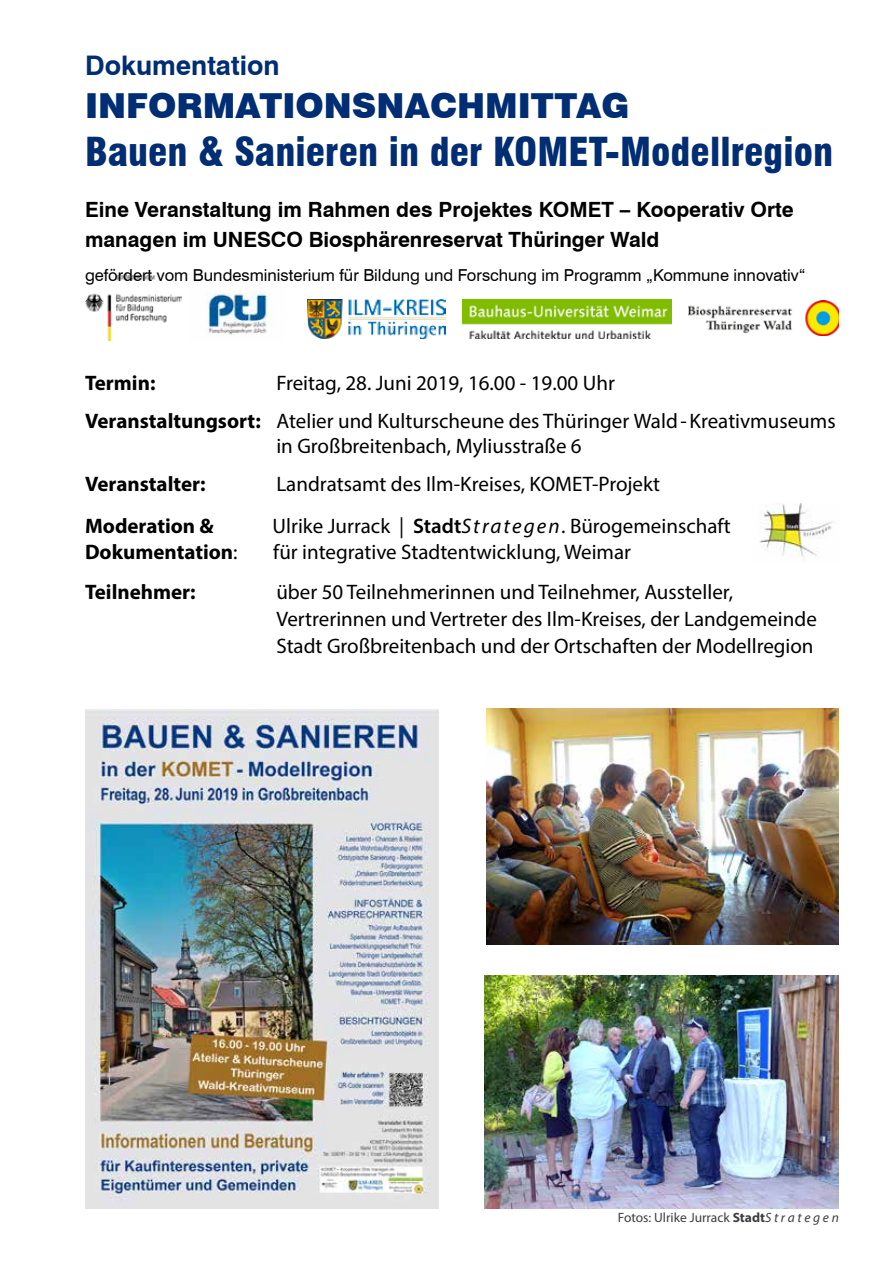
<style>
.page{position:relative;width:893px;height:1263px;background:#fff}
.page>*{position:absolute;margin:0;border:0;box-sizing:border-box;transform-origin:0 0}
.t1{font:900 condensed 39px "Swiss 721 BT";color:#002d73}
.t2{font:900 34.5px "Swiss 721 BT";color:#002d73}
.t3{font:700 27px "Swiss 721 BT";color:#002d73}
.t4{font:21px/27px "Myriad Pro";color:#000}
.t5{font:700 21px/30px "Swiss 721 BT";color:#000}
.t6{font:700 21px "Myriad Pro";color:#000}
.t7{font:16.5px "Swiss 721 BT";color:#000}
.t8{font:13.5px "Myriad Pro";color:#3e3d40}
.s1{font-weight:700}
.s2{font-weight:600}
.s3{font-style:italic}
.s4{font-weight:400}
</style>
<div class="page">
<img style="left:85px;top:274px;width:97px;height:67px">
<img style="left:206px;top:291px;width:69px;height:44px">
<img style="left:308px;top:300px;width:137px;height:39px">
<img style="left:688px;top:300px;width:151px;height:36px">
<img style="left:463px;top:300px;width:209px;height:39px">
<img style="left:759px;top:504px;width:74px;height:54px">
<img style="left:485px;top:976px;width:354px;height:233px">
<img style="left:85px;top:709px;width:354px;height:500px">
<img style="left:487px;top:709px;width:352px;height:236px">
<p class="t3" style="left:85px;top:49px;width:196px">Dokumentation</p>
<h2 class="t2" style="left:85px;top:85px;width:546px">INFORMATIONSNACHMITTAG</h2>
<h1 class="t1" style="left:85px;top:128px;width:750px">Bauen &amp; Sanieren in der KOMET-Modellregion</h1>
<p class="t5" style="left:85px;top:194px;width:710px">Eine Veranstaltung im Rahmen des Projektes KOMET – Kooperativ Orte managen im UNESCO Biosphärenreservat Thüringer Wald</p>
<p class="t7" style="left:85px;top:265px;width:722px">gefördert vom Bundesministerium für Bildung und Forschung im Programm „Kommune innovativ“</p>
<p class="t4" style="left:85px;top:364px;width:752px;line-height:38px;text-indent:191px">Freitag, 28. Juni 2019, 16.00 - 19.00 Uhr<br><span class="s1">Veranstaltungsort:</span> Atelier und Kulturscheune des Thüringer Wald-Kreativmuseums</p>
<p class="t4" style="left:276px;top:432px;width:307px">in Großbreitenbach, Myliusstraße 6</p>
<p class="t6" style="left:85px;top:470px;width:122px">Veranstalter:</p>
<p class="t4" style="left:276px;top:470px;width:385px">Landratsamt des Ilm-Kreises, KOMET-Projekt</p>
<p class="t6" style="left:85px;top:513px;width:130px">Moderation &amp;</p>
<p class="t4" style="left:272px;top:512px;width:460px">Ulrike Jurrack | <span class="s2">Stadt</span><span class="s3">Strategen.</span> Bürogemeinschaft</p>
<p class="t6" style="left:85px;top:538px;width:154px">Dokumentation<span class="s4">:</span></p>
<p class="t4" style="left:273px;top:538px;width:359px">für integrative Stadtentwicklung, Weimar</p>
<p class="t6" style="left:85px;top:578px;width:112px">Teilnehmer:</p>
<p class="t4" style="left:276px;top:578px;width:542px">über 50 Teilnehmerinnen und Teilnehmer, Aussteller,<br>Vertrerinnen und Vertreter des Ilm-Kreises, der Landgemeinde<br>Stadt Großbreitenbach und der Ortschaften der Modellregion</p>
<p class="t6" style="left:85px;top:369px;width:72px">Termin:</p>
<p class="t8" style="left:618px;top:1209px;width:223px">Fotos: Ulrike Jurrack <span class="s1">Stadt</span><span class="s3">S t r a t e g e n</span></p>
</div>
